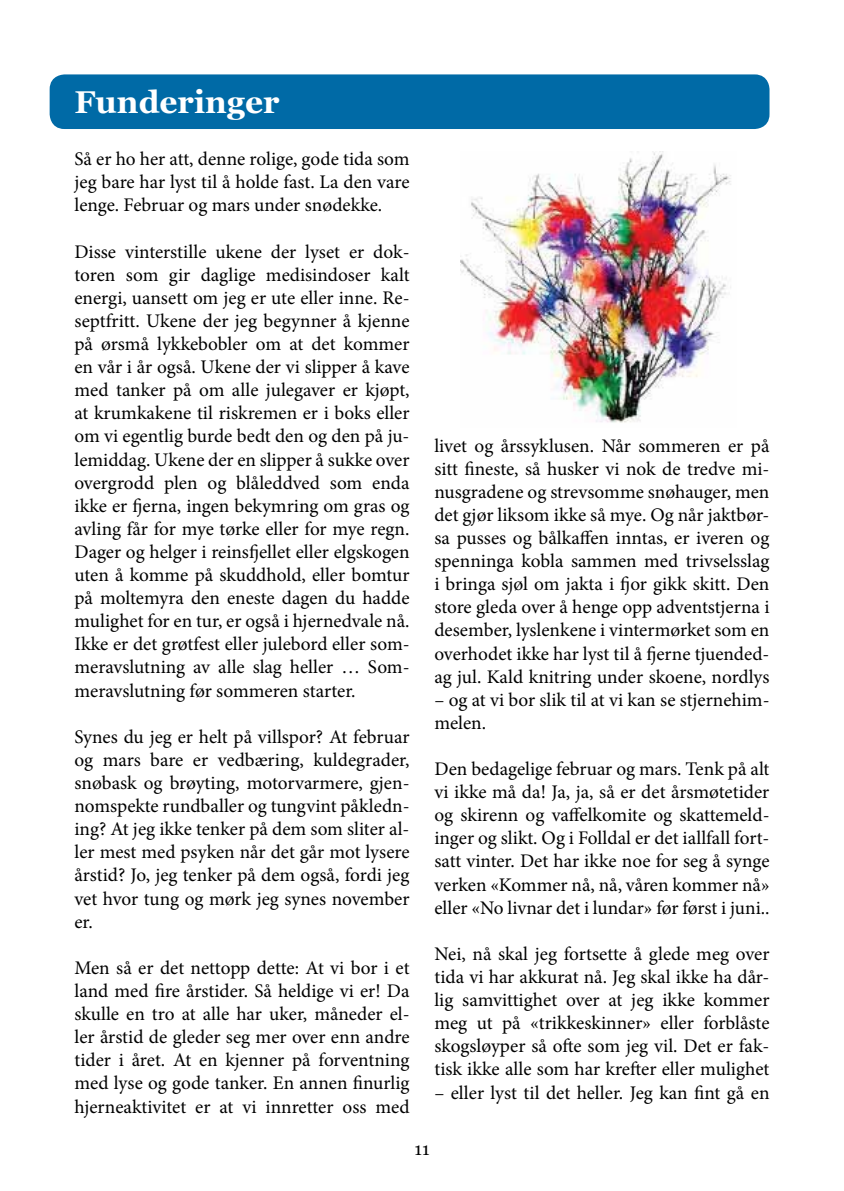
<style>
.page{position:relative;width:844px;height:1191px;background:#fff}
.page>*{position:absolute;margin:0;border:0;box-sizing:border-box;transform-origin:0 0}
.t1{font:700 31.5px "Georgia";color:#fff}
.t2{font:19.25px/23.1px "Minion Pro";color:#000;text-align:justify}
.t3{font:17.5px "Georgia";color:#000}
</style>
<div class="page">
<div style="left:50px;top:74px;width:719px;height:55px;background:#006aa6;border-radius:15px"></div>
<img style="left:460px;top:151px;width:271px;height:272px">
<h1 class="t1" style="left:74px;top:78px;width:206px">Funderinger</h1>
<p class="t2" style="left:74px;top:147px;width:336px">Så er ho her att, denne rolige, gode tida som jeg bare har lyst til å holde fast. La den vare lenge. Februar og mars under snødekke.</p>
<p class="t2" style="left:74px;top:240px;width:336px">Disse vinterstille ukene der lyset er dok&shy;toren som gir daglige medisindoser kalt energi, uansett om jeg er ute eller inne. Re&shy;septfritt. Ukene der jeg begynner å kjenne på ørsmå lykkebobler om at det kommer en vår i år også. Ukene der vi slipper å kave med tanker på om alle julegaver er kjøpt, at krumkakene til riskremen er i boks eller om vi egentlig burde bedt den og den på ju&shy;lemiddag. Ukene der en slipper å sukke over overgrodd plen og blåleddved som enda ikke er fjerna, ingen bekymring om gras og avling får for mye tørke eller for mye regn.<br>Dager og helger i reinsfjellet eller elgskogen uten å komme på skuddhold, eller bomtur på moltemyra den eneste dagen du hadde mulighet for en tur, er også i hjernedvale nå.<br>Ikke er det grøtfest eller julebord eller som&shy;meravslutning av alle slag heller … Som&shy;meravslutning før sommeren starter.</p>
<p class="t2" style="left:74px;top:725px;width:336px">Synes du jeg er helt på villspor? At februar og mars bare er vedbæring, kuldegrader, snøbask og brøyting, motorvarmere, gjen&shy;nomspekte rundballer og tungvint påkledn&shy;ing? At jeg ikke tenker på dem som sliter al&shy;ler mest med psyken når det går mot lysere årstid? Jo, jeg tenker på dem også, fordi jeg vet hvor tung og mørk jeg synes november er.</p>
<p class="t2" style="left:74px;top:956px;width:336px">Men så er det nettopp dette: At vi bor i et land med fire årstider. Så heldige vi er! Da skulle en tro at alle har uker, måneder el&shy;ler årstid de gleder seg mer over enn andre tider i året. At en kjenner på forventning med lyse og gode tanker. En annen finurlig hjerneaktivitet er at vi innretter oss med</p>
<p class="t2" style="left:434px;top:434px;width:336px">livet og årssyklusen. Når sommeren er på sitt fineste, så husker vi nok de tredve mi&shy;nusgradene og strevsomme snøhauger, men det gjør liksom ikke så mye. Og når jaktbør&shy;sa pusses og bålkaffen inntas, er iveren og spenninga kobla sammen med trivselsslag i bringa sjøl om jakta i fjor gikk skitt. Den store gleda over å henge opp adventstjerna i desember, lyslenkene i vintermørket som en overhodet ikke har lyst til å fjerne tjuended&shy;ag jul. Kald knitring under skoene, nordlys</p>
<p class="t2" style="left:434px;top:688px;width:336px">– og at vi bor slik til at vi kan se stjernehim&shy;melen.</p>
<p class="t2" style="left:434px;top:757px;width:336px">Den bedagelige februar og mars. Tenk på alt vi ikke må da! Ja, ja, så er det årsmøtetider og skirenn og vaffelkomite og skattemeld&shy;inger og slikt. Og i Folldal er det iallfall fort&shy;satt vinter. Det har ikke noe for seg å synge verken «Kommer nå, nå, våren kommer nå» eller «No livnar det i lundar» før først i juni..</p>
<p class="t2" style="left:434px;top:942px;width:336px">Nei, nå skal jeg fortsette å glede meg over tida vi har akkurat nå. Jeg skal ikke ha dår&shy;lig samvittighet over at jeg ikke kommer meg ut på «trikkeskinner» eller forblåste skogsløyper så ofte som jeg vil. Det er fak&shy;tisk ikke alle som har krefter eller mulighet</p>
<p class="t2" style="left:434px;top:1081px;width:336px">– eller lyst til det heller. Jeg kan fint gå en</p>
<p class="t3" style="left:414px;top:1136px;width:17px">11</p>
</div>
